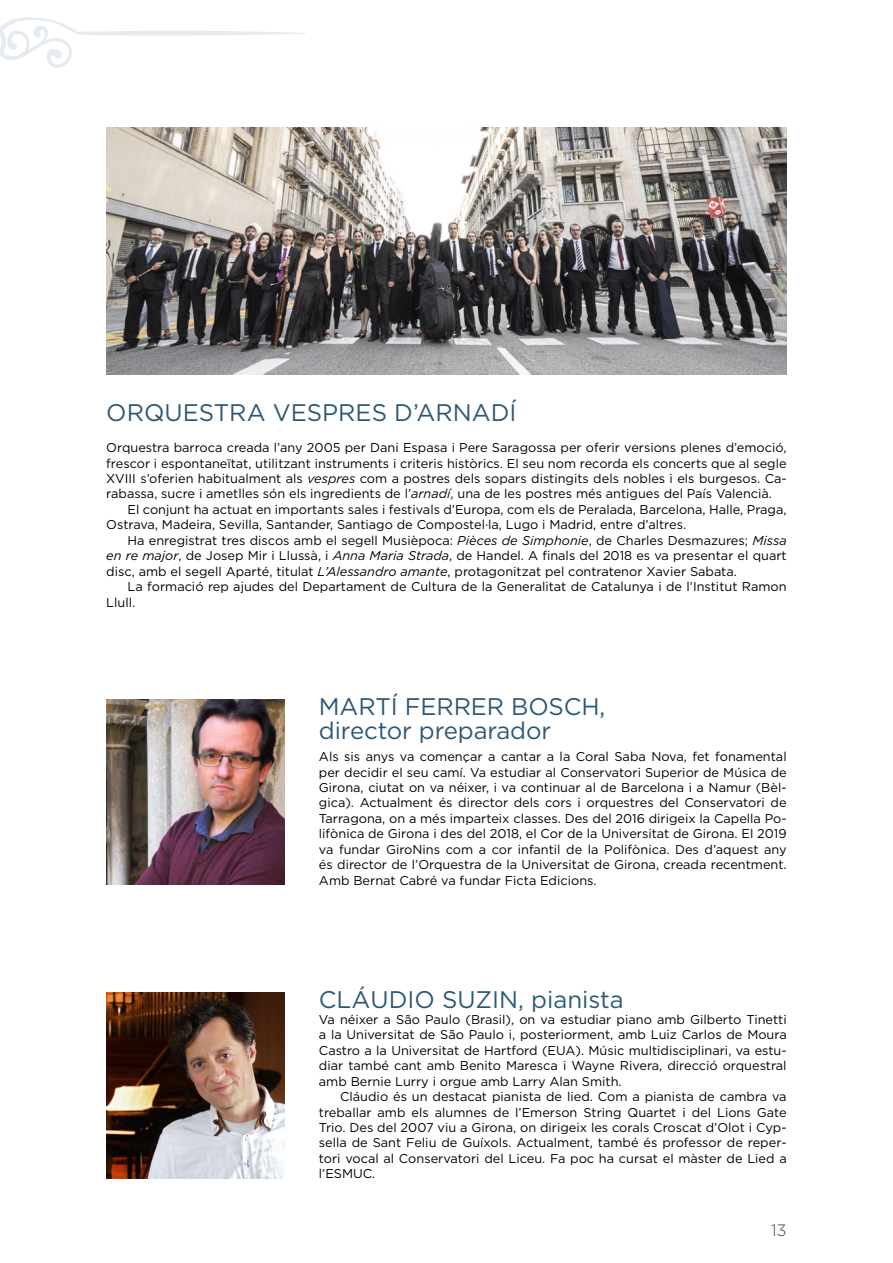
<style>
.page{position:relative;width:893px;height:1263px;background:#fff}
.page>*{position:absolute;margin:0;border:0;box-sizing:border-box;transform-origin:0 0}
.t1{font:24px/24px "Gotham HTF";color:#2c5876}
.t2{font:300 16.5px "Gotham HTF";color:#484848}
.t3{font:12.75px/15.5px "Gotham HTF";color:#000;text-align:justify}
.s1{font-style:italic}
</style>
<div class="page">
<svg style="left:0;top:17px;width:307px;height:51px"></svg>
<img style="left:106px;top:128px;width:681px;height:247px">
<img style="left:106px;top:993px;width:179px;height:185px">
<img style="left:106px;top:699px;width:179px;height:186px">
<h1 class="t1" style="left:106px;top:400px;width:412px">ORQUESTRA VESPRES D’ARNADÍ</h1>
<p class="t3" style="left:106px;top:440px;width:682px">Orquestra barroca creada l’any 2005 per Dani Espasa i Pere Saragossa per oferir versions plenes d’emoció, frescor i espontaneïtat, utilitzant instruments i criteris històrics. El seu nom recorda els concerts que al segle XVIII s’oferien habitualment als <span class="s1">vespres</span> com a postres dels sopars distingits dels nobles i els burgesos. Ca&shy;rabassa, sucre i ametlles són els ingredients de l’<span class="s1">arnadí</span>, una de les postres més antigues del País Valencià.</p>
<p class="t3" style="left:106px;top:501px;width:682px;text-indent:21px">El conjunt ha actuat en importants sales i festivals d’Europa, com els de Peralada, Barcelona, Halle, Praga,<br>Ostrava, Madeira, Sevilla, Santander, Santiago de Compostel·la, Lugo i Madrid, entre d’altres.</p>
<p class="t3" style="left:106px;top:532px;width:682px;text-indent:21px">Ha enregistrat tres discos amb el segell Musièpoca: <span class="s1">Pièces de Simphonie</span>, de Charles Desmazures; <span class="s1">Missa en re major</span>, de Josep Mir i Llussà, i <span class="s1">Anna Maria Strada</span>, de Handel. A finals del 2018 es va presentar el quart disc, amb el segell Aparté, titulat <span class="s1">L’Alessandro amante</span>, protagonitzat pel contratenor Xavier Sabata.</p>
<p class="t3" style="left:106px;top:579px;width:682px;text-indent:21px">La formació rep ajudes del Departament de Cultura de la Generalitat de Catalunya i de l’Institut Ramon<br>Llull.</p>
<h1 class="t1" style="left:319px;top:694px;width:288px">MARTÍ FERRER BOSCH, director preparador</h1>
<p class="t3" style="left:319px;top:749px;width:469px">Als sis anys va començar a cantar a la Coral Saba Nova, fet fonamental per decidir el seu camí. Va estudiar al Conservatori Superior de Música de Girona, ciutat on va néixer, i va continuar al de Barcelona i a Namur (Bèl&shy;gica). Actualment és director dels cors i orquestres del Conservatori de Tarragona, on a més imparteix classes. Des del 2016 dirigeix la Capella Po&shy;lifònica de Girona i des del 2018, el Cor de la Universitat de Girona. El 2019 va fundar GiroNins com a cor infantil de la Polifònica. Des d’aquest any és director de l’Orquestra de la Universitat de Girona, creada recentment.<br>Amb Bernat Cabré va fundar Ficta Edicions.</p>
<h1 class="t1" style="left:319px;top:987px;width:306px">CLÁUDIO SUZIN, pianista</h1>
<p class="t3" style="left:319px;top:1011px;width:469px">Va néixer a São Paulo (Brasil), on va estudiar piano amb Gilberto Tinetti a la Universitat de São Paulo i, posteriorment, amb Luiz Carlos de Moura Castro a la Universitat de Hartford (EUA). Músic multidisciplinari, va estu&shy;diar també cant amb Benito Maresca i Wayne Rivera, direcció orquestral amb Bernie Lurry i orgue amb Larry Alan Smith.</p>
<p class="t3" style="left:319px;top:1089px;width:469px;text-indent:21px">Cláudio és un destacat pianista de lied. Com a pianista de cambra va treballar amb els alumnes de l’Emerson String Quartet i del Lions Gate Trio. Des del 2007 viu a Girona, on dirigeix les corals Croscat d’Olot i Cyp&shy;sella de Sant Feliu de Guíxols. Actualment, també és professor de reper&shy;tori vocal al Conservatori del Liceu. Fa poc ha cursat el màster de Lied a l’ESMUC.</p>
<p class="t2" style="left:771px;top:1221px;width:17px">13</p>
</div>
